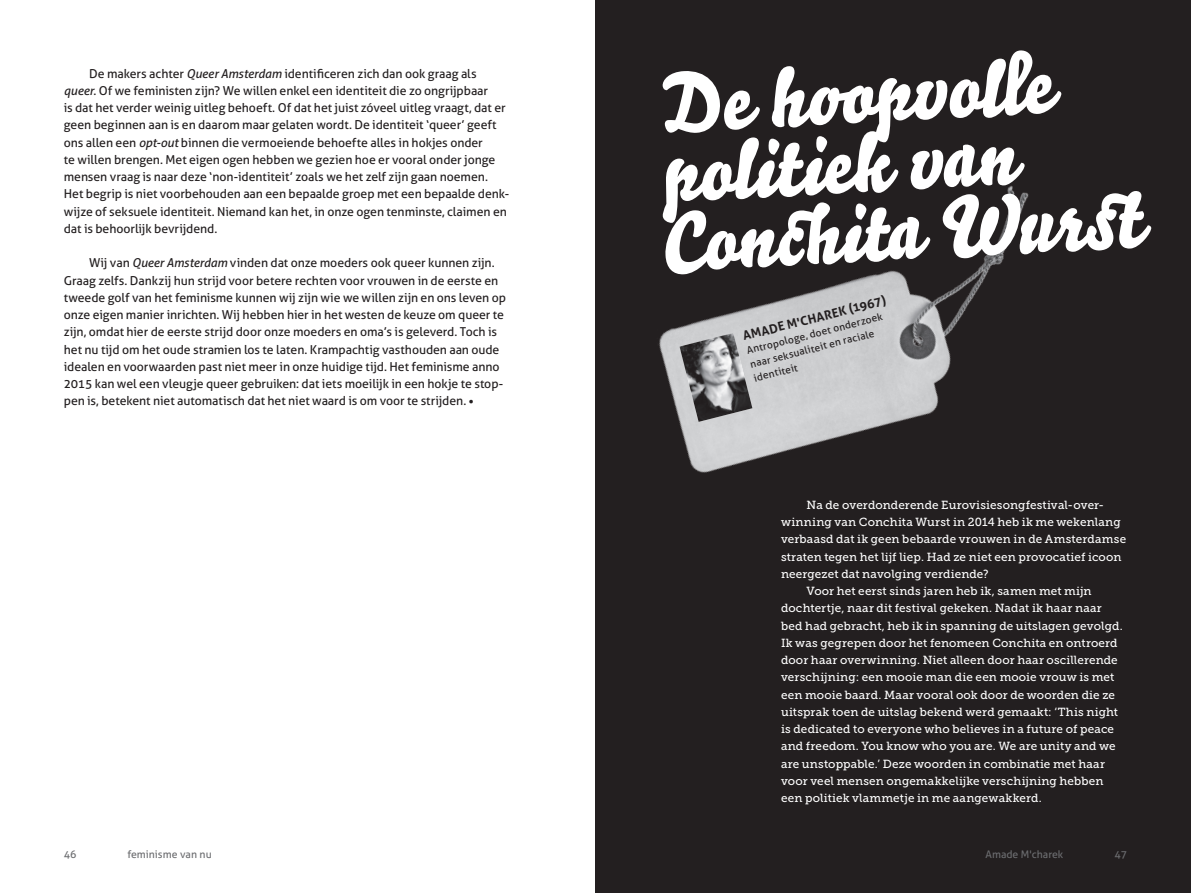
<style>
.page{position:relative;width:1191px;height:893px;background:#fff}
.page>*{position:absolute;margin:0;border:0;box-sizing:border-box;transform-origin:0 0}
.t1{font:81.9px/69.3px "Bello Script Pro";color:#fff}
.t2{font:700 12.45px "Aller";color:#231f20}
.t3{font:12.3px/17.2px "Aller";letter-spacing:-.005em;color:#231f20}
.t4{font:11.7px "Museo Slab 500";letter-spacing:.01em;color:#fff}
.t5{font:10.5px "Aller";color:#6c6d70}
.t6{font:10.2px/14.4px "Aller";color:#231f20}
.s1{font-style:italic}
.s2{font-family:"Museo Slab 500";font-size:11.7px}
</style>
<div class="page">
<div style="left:595px;top:0;width:596px;height:893px;background:#231f20"></div>
<img style="left:658px;top:185px;width:371px;height:288px">
<img style="left:679px;top:333px;width:73px;height:89px">
<p class="t3" style="left:64px;top:65px;width:447px;text-indent:26px">De makers achter <span class="s1">Queer Amsterdam</span> identificeren zich dan ook graag als <span class="s1">queer</span>. Of we feministen zijn? We willen enkel een identiteit die zo ongrijpbaar<br>is dat het verder weinig uitleg behoeft. Of dat het juist zóveel uitleg vraagt, dat er geen beginnen aan is en daarom maar gelaten wordt. De identiteit ‘queer’ geeft ons allen een <span class="s1">opt-out</span> binnen die vermoeiende behoefte alles in hokjes onder<br>te willen brengen. Met eigen ogen hebben we gezien hoe er vooral onder jonge mensen vraag is naar deze ‘non-identiteit’ zoals we het zelf zijn gaan noemen.<br>Het begrip is niet voorbehouden aan een bepaalde groep met een bepaalde denk&shy;wijze of seksuele identiteit. Niemand kan het, in onze ogen tenminste, claimen en dat is behoorlijk bevrijdend.</p>
<p class="t3" style="left:64px;top:254px;width:444px;text-indent:26px">Wij van <span class="s1">Queer Amsterdam</span> vinden dat onze moeders ook queer kunnen zijn.<br>Graag zelfs. Dankzij hun strijd voor betere rechten voor vrouwen in de eerste en tweede golf van het feminisme kunnen wij zijn wie we willen zijn en ons leven op onze eigen manier inrichten. Wij hebben hier in het westen de keuze om queer te zijn, omdat hier de eerste strijd door onze moeders en oma’s is geleverd. Toch is het nu tijd om het oude stramien los te laten. Krampachtig vasthouden aan oude idealen en voorwaarden past niet meer in onze huidige tijd. Het feminisme anno 2015 kan wel een vleugje queer gebruiken: dat iets moeilijk in een hokje te stop&shy;pen is, betekent niet automatisch dat het niet waard is om voor te strijden. <span class="s2">•</span></p>
<h1 class="t1" style="left:652px;top:71px;width:456px;rotate:-3deg">De hoo pvoll e politiek van<br>Conch ita Wurst</h1>
<p class="t2" style="left:741px;top:328px;width:148px;rotate:-14deg">AMADE M'CHAREK (1967)</p>
<p class="t6" style="left:745px;top:343px;width:141px;rotate:-14deg">Antropologe, doet onderzoek naar seksualiteit en raciale identiteit</p>
<p class="t4" style="left:806px;top:498px;width:297px">Na de overdonderende Eurovisiesongfestival-over-</p>
<p class="t4" style="left:781px;top:516px;width:341px">winning van Conchita Wurst in 2014 heb ik me wekenlang</p>
<p class="t4" style="left:781px;top:533px;width:346px">verbaasd dat ik geen bebaarde vrouwen in de Amsterdamse</p>
<p class="t4" style="left:781px;top:550px;width:342px">straten tegen het lijf liep. Had ze niet een provocatief icoon</p>
<p class="t4" style="left:781px;top:567px;width:209px">neergezet dat navolging verdiende?</p>
<p class="t4" style="left:806px;top:585px;width:286px">Voor het eerst sinds jaren heb ik, samen met mijn</p>
<p class="t4" style="left:781px;top:602px;width:322px">dochtertje, naar dit festival gekeken. Nadat ik haar naar</p>
<p class="t4" style="left:781px;top:619px;width:343px">bed had gebracht, heb ik in spanning de uitslagen gevolgd.</p>
<p class="t4" style="left:781px;top:636px;width:338px">Ik was gegrepen door het fenomeen Conchita en ontroerd</p>
<p class="t4" style="left:781px;top:654px;width:338px">door haar overwinning. Niet alleen door haar oscillerende</p>
<p class="t4" style="left:781px;top:671px;width:335px">verschijning: een mooie man die een mooie vrouw is met</p>
<p class="t4" style="left:781px;top:688px;width:335px">een mooie baard. Maar vooral ook door de woorden die ze</p>
<p class="t4" style="left:781px;top:705px;width:338px">uitsprak toen de uitslag bekend werd gemaakt: ‘This night</p>
<p class="t4" style="left:781px;top:723px;width:334px">is dedicated to everyone who believes in a future of peace</p>
<p class="t4" style="left:781px;top:740px;width:336px">and freedom. You know who you are. We are unity and we</p>
<p class="t4" style="left:781px;top:757px;width:325px">are unstoppable.’ Deze woorden in combinatie met haar</p>
<p class="t4" style="left:781px;top:774px;width:324px">voor veel mensen ongemakkelijke verschijning hebben</p>
<p class="t4" style="left:781px;top:792px;width:262px">een politiek vlammetje in me aangewakkerd.</p>
<p class="t5" style="left:64px;top:848px;width:14px">46</p>
<p class="t5" style="left:127px;top:848px;width:86px">feminisme van nu</p>
<p class="t5" style="left:985px;top:848px;width:79px">Amade M'charek</p>
<p class="t5" style="left:1114px;top:848px;width:14px">47</p>
</div>
